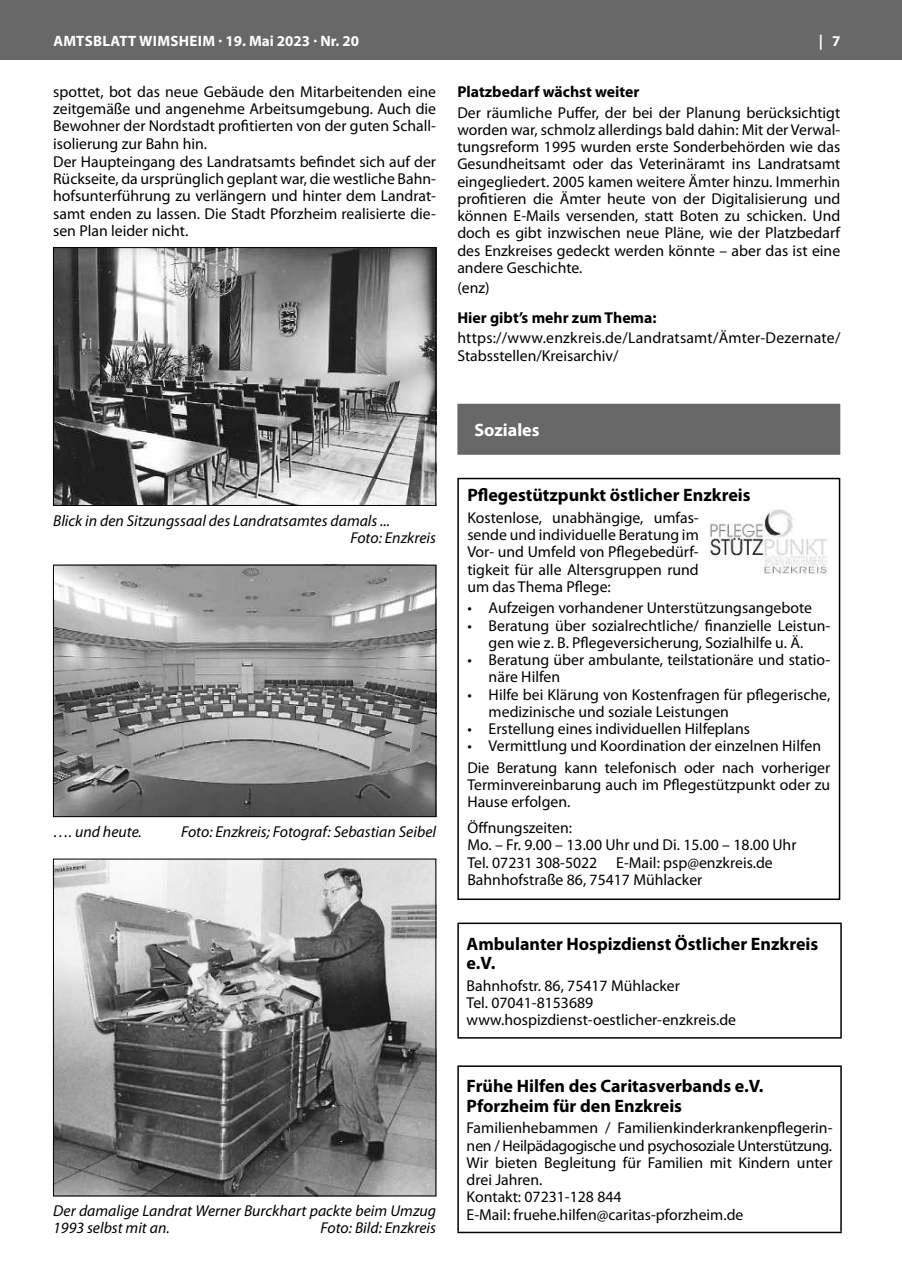
<style>
.page{position:relative;width:902px;height:1280px;background:#fff}
.page>*{position:absolute;margin:0;border:0;box-sizing:border-box;transform-origin:0 0}
.t1{font:700 18px/19.5px "Myriad Pro";color:#000}
.t2{font:700 18px "Myriad Pro";color:#fff}
.t3{font:15.75px/17.2px "Myriad Pro";color:#000}
.t4{font:italic 15.75px/17.2px "Myriad Pro";color:#000}
.t5{font:700 15.75px "Myriad Pro";color:#000}
.t6{font:700 15px "Myriad Pro";letter-spacing:.02em;color:#fff}
</style>
<div class="page">
<div style="left:0;top:0;width:901px;height:60px;background:#676867"></div>
<img style="left:55px;top:249px;width:379px;height:255px">
<div style="left:53px;top:247px;width:383px;height:259px;border:1px solid #000"></div>
<img style="left:55px;top:567px;width:379px;height:248px">
<div style="left:53px;top:565px;width:383px;height:252px;border:1px solid #000"></div>
<img style="left:55px;top:861px;width:379px;height:333px">
<div style="left:53px;top:859px;width:383px;height:337px;border:1px solid #000"></div>
<div style="left:457px;top:404px;width:383px;height:51px;background:#676867"></div>
<img style="left:709px;top:510px;width:118px;height:65px">
<div style="left:457px;top:478px;width:383px;height:422px;border:2px solid #000"></div>
<hr style="left:457px;top:922px;width:384px;height:2px;background:#000">
<hr style="left:457px;top:924px;width:2px;height:113px;background:#000">
<hr style="left:840px;top:924px;width:1px;height:113px;background:#000">
<hr style="left:457px;top:1037px;width:384px;height:1px;background:#000">
<hr style="left:457px;top:1065px;width:384px;height:2px;background:#000">
<hr style="left:457px;top:1067px;width:2px;height:165px;background:#000">
<hr style="left:840px;top:1067px;width:1px;height:165px;background:#000">
<hr style="left:457px;top:1232px;width:384px;height:1px;background:#000">
<p class="t6" style="left:53px;top:31px;width:307px">AMTSBLATT WIMSHEIM · 19. Mai 2023 · Nr. 20</p>
<p class="t6" style="left:818px;top:31px;width:23px">| 7</p>
<p class="t3" style="left:53px;top:83px;width:384px">spottet, bot das neue Gebäude den Mitarbeitenden eine zeitgemäße und angenehme Arbeitsumgebung. Auch die Bewohner der Nordstadt profitierten von der guten Schall&shy;isolierung zur Bahn hin.<br>Der Haupteingang des Landratsamts befindet sich auf der Rückseite, da ursprünglich geplant war, die westliche Bahn&shy;hofsunterführung zu verlängern und hinter dem Landrat&shy;samt enden zu lassen. Die Stadt Pforzheim realisierte die&shy;sen Plan leider nicht.</p>
<p class="t5" style="left:457px;top:81px;width:183px">Platzbedarf wächst weiter</p>
<p class="t3" style="left:457px;top:103px;width:384px;text-align:justify">Der räumliche Puffer, der bei der Planung berücksichtigt worden war, schmolz allerdings bald dahin: Mit der Verwal&shy;tungsreform 1995 wurden erste Sonderbehörden wie das Gesundheitsamt oder das Veterinäramt ins Landratsamt eingegliedert. 2005 kamen weitere Ämter hinzu. Immerhin profitieren die Ämter heute von der Digitalisierung und können E-Mails versenden, statt Boten zu schicken. Und doch es gibt inzwischen neue Pläne, wie der Platzbedarf des Enzkreises gedeckt werden könnte – aber das ist eine andere Geschichte.</p>
<p class="t3" style="left:457px;top:279px;width:34px">(enz)</p>
<p class="t5" style="left:457px;top:307px;width:201px">Hier gibt’s mehr zum Thema:</p>
<p class="t3" style="left:457px;top:329px;width:384px">https://www.enzkreis.de/Landratsamt/Ämter-Dezernate/<br>Stabsstellen/Kreisarchiv/</p>
<p class="t4" style="left:350px;top:511px;width:87px;text-indent:-297px">Blick in den Sitzungssaal des Landratsamtes damals ...<br>Foto: Enzkreis</p>
<p class="t4" style="left:53px;top:822px;width:90px">…. und heute.</p>
<p class="t4" style="left:181px;top:822px;width:256px">Foto: Enzkreis; Fotograf: Sebastian Seibel</p>
<p class="t4" style="left:53px;top:1202px;width:384px">Der damalige Landrat Werner Burckhart packte beim Umzug<br>1993 selbst mit an.</p>
<p class="t4" style="left:320px;top:1219px;width:117px">Foto: Bild: Enzkreis</p>
<p class="t2" style="left:474px;top:418px;width:67px">Soziales</p>
<p class="t1" style="left:467px;top:485px;width:285px">Pflegestützpunkt östlicher Enzkreis</p>
<p class="t3" style="left:467px;top:509px;width:233px;text-align:justify">Kostenlose, unabhängige, umfas&shy;sende und individuelle Beratung im Vor- und Umfeld von Pflegebedürf&shy;tigkeit für alle Altersgruppen rund um das Thema Pflege:</p>
<p class="t3" style="left:467px;top:599px;width:346px">• Aufzeigen vorhandener Unterstützungsangebote</p>
<p class="t3" style="left:467px;top:616px;width:364px;text-align:center">• Beratung über sozialrechtliche/ finanzielle Leistun&shy;gen wie z. B. Pflegeversicherung, Sozialhilfe u. Ä.</p>
<p class="t3" style="left:488px;top:651px;width:343px;text-indent:-21px">• Beratung über ambulante, teilstationäre und statio&shy;näre Hilfen</p>
<p class="t3" style="left:488px;top:685px;width:343px;text-indent:-21px">• Hilfe bei Klärung von Kostenfragen für pflegerische, medizinische und soziale Leistungen</p>
<p class="t3" style="left:467px;top:720px;width:284px">• Erstellung eines individuellen Hilfeplans</p>
<p class="t3" style="left:467px;top:735px;width:364px;line-height:21.5px">• Vermittlung und Koordination der einzelnen Hilfen<br>Die Beratung kann telefonisch oder nach vorheriger</p>
<p class="t3" style="left:467px;top:776px;width:364px">Terminvereinbarung auch im Pflegestützpunkt oder zu<br>Hause erfolgen.</p>
<p class="t3" style="left:467px;top:819px;width:330px">Öffnungszeiten:<br>Mo. – Fr. 9.00 – 13.00 Uhr und Di. 15.00 – 18.00 Uhr Tel. 07231 308-5022 E-Mail: psp@enzkreis.de Bahnhofstraße 86, 75417 Mühlacker</p>
<p class="t1" style="left:466px;top:933px;width:353px">Ambulanter Hospizdienst Östlicher Enzkreis e.V.</p>
<p class="t3" style="left:466px;top:976px;width:271px">Bahnhofstr. 86, 75417 Mühlacker<br>Tel. 07041-8153689 www.hospizdienst-oestlicher-enzkreis.de</p>
<p class="t1" style="left:466px;top:1076px;width:298px">Frühe Hilfen des Caritasverbands e.V.<br>Pforzheim für den Enzkreis</p>
<p class="t3" style="left:466px;top:1119px;width:367px">Familienhebammen / Familienkinderkrankenpflegerin&shy;nen / Heilpädagogische und psychosoziale Unterstützung.<br>Wir bieten Begleitung für Familien mit Kindern unter drei Jahren.<br>Kontakt: 07231-128 844<br>E-Mail: fruehe.hilfen@caritas-pforzheim.de</p>
</div>
